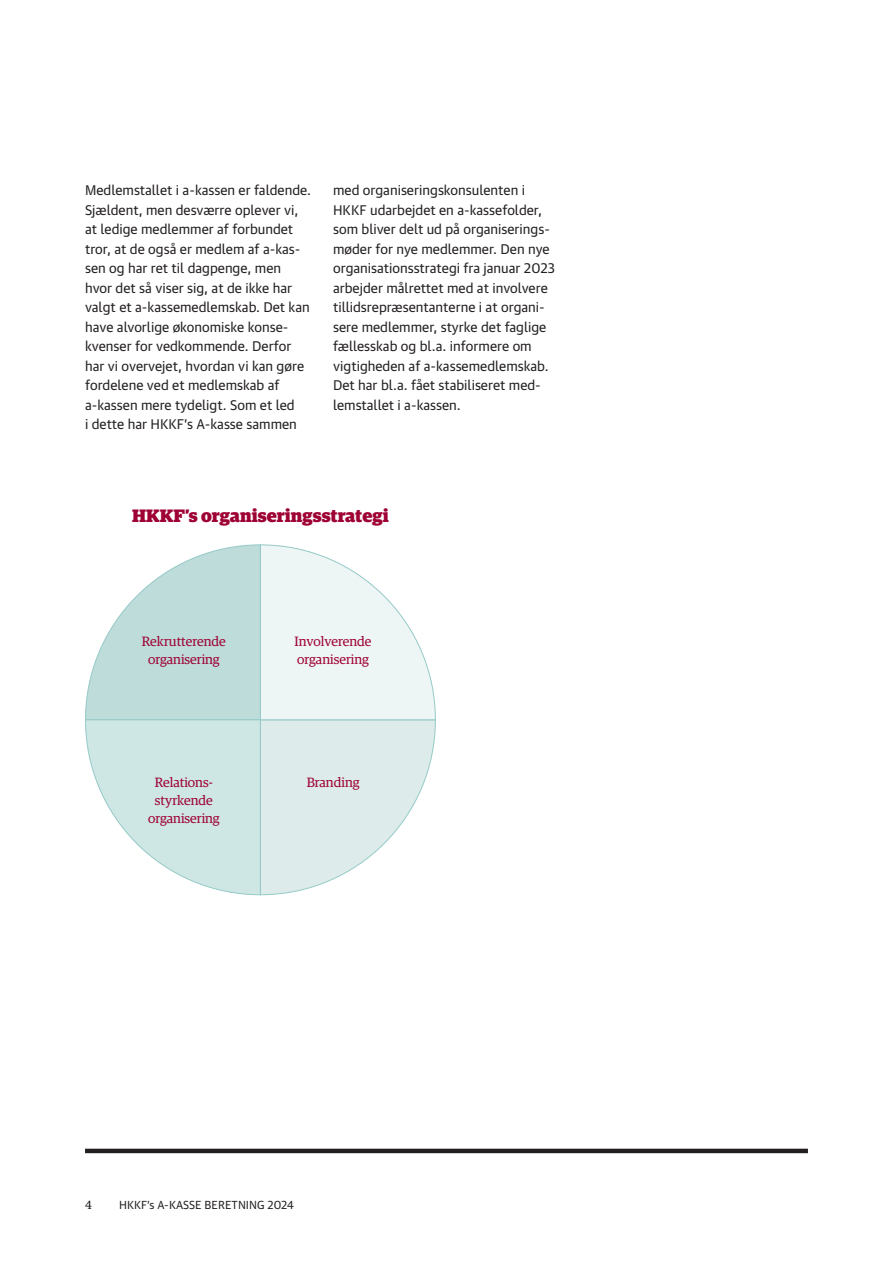
<style>
.page{position:relative;width:893px;height:1263px;background:#fff}
.page>*{position:absolute;margin:0;border:0;box-sizing:border-box;transform-origin:0 0}
.BOX_RU_lille{font:900 18px "Guardian Egyp";color:#9e0133}
.BR_Guardian_txt{font:13.5px/19.5px "Guardian Text Sans";color:#231f20}
.BOX_BR{font:13.5px "Guardian Egyp";color:#9e0133}
.t1{font:12px "Guardian Egyp";color:#231f20}
.t2{font:11.25px "Guardian Text Sans";color:#231f20}
</style>
<div class="page">
<svg style="left:85px;top:544px;width:351px;height:351px"></svg>
<hr style="left:85px;top:1149px;width:723px;height:4px;background:#231f20">
<p class="BR_Guardian_txt" style="left:85px;top:179px;width:228px">Medlemstallet i a-kassen er faldende.<br>Sjældent, men desværre oplever vi, at ledige medlemmer af forbundet tror, at de også er medlem af a-kas&shy;sen og har ret til dagpenge, men hvor det så viser sig, at de ikke har valgt et a-kassemedlemskab. Det kan have alvorlige økonomiske konse&shy;kvenser for vedkommende. Derfor har vi overvejet, hvordan vi kan gøre fordelene ved et medlemskab af a-kassen mere tydeligt. Som et led<br>i dette har HKKF’s A-kasse sammen</p>
<p class="BR_Guardian_txt" style="left:333px;top:179px;width:223px">med organiseringskonsulenten i HKKF udarbejdet en a-kassefolder, som bliver delt ud på organiserings&shy;møder for nye medlemmer. Den nye organisationsstrategi fra januar 2023 arbejder målrettet med at involvere tillidsrepræsentanterne i at organi&shy;sere medlemmer, styrke det faglige fællesskab og bl.a. informere om vigtigheden af a-kassemedlemskab.<br>Det har bl.a. fået stabiliseret med&shy;lemstallet i a-kassen.</p>
<p class="BOX_RU_lille" style="left:132px;top:501px;width:258px">HKKF’s organiseringsstrategi</p>
<p class="BOX_BR" style="left:142px;top:632px;width:85px">Rekrutterende</p>
<p class="BOX_BR" style="left:148px;top:650px;width:73px">organisering</p>
<p class="BOX_BR" style="left:155px;top:773px;width:59px">Relations-</p>
<p class="BOX_BR" style="left:155px;top:791px;width:59px">styrkende</p>
<p class="BOX_BR" style="left:148px;top:809px;width:73px">organisering</p>
<p class="BOX_BR" style="left:295px;top:632px;width:78px">Involverende</p>
<p class="BOX_BR" style="left:297px;top:650px;width:73px">organisering</p>
<p class="BOX_BR" style="left:307px;top:773px;width:54px">Branding</p>
<p class="t1" style="left:85px;top:1197px;width:8px">4</p>
<p class="t2" style="left:119px;top:1196px;width:176px">HKKF’s A-KASSE BERETNING 2024</p>
</div>
